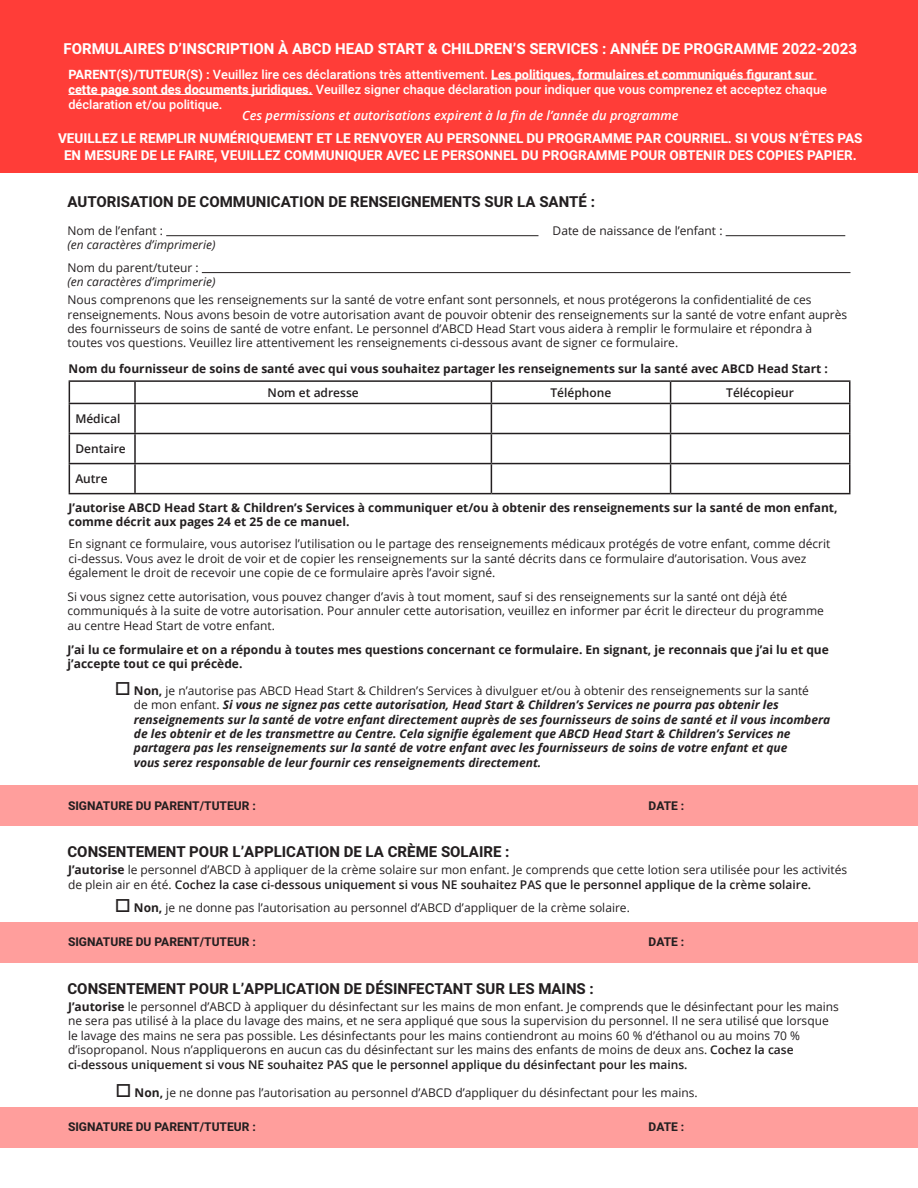
<style>
.page{position:relative;width:918px;height:1188px;background:#fff}
.page>*{position:absolute;margin:0;border:0;box-sizing:border-box;transform-origin:0 0}
.t1{font:700 15px "Heebo";color:#231f20}
.t2{font:700 15px "Heebo";color:#fff}
.t3{font:700 13.5px/16.2px "Heebo";color:#fff;text-align:center}
.t4{font:500 12.75px/15.3px "Heebo";color:#fff}
.t5{font:italic 600 12.75px "Open Sans";color:#fff}
.t6{font:12px/14.4px "Open Sans";color:#231f20}
.t7{font:italic 700 12px/14.4px "Open Sans";color:#231f20}
.t8{font:700 12px/14.4px "Open Sans";color:#231f20}
.t9{font:700 12px "Heebo";color:#231f20}
.t10{font:italic 12px/14.4px "Open Sans";color:#231f20}
.t11{font:600 12px "Open Sans";color:#231f20}
.s1{font-weight:700}
.s2{font-style:normal}
.s3{font-weight:400;font-style:normal}
.s4{font-weight:600}
</style>
<div class="page">
<div style="left:0;top:0;width:918px;height:172px;background:#ff3d38"></div>
<hr style="left:491px;top:79px;width:326px;height:1px;background:#fff">
<hr style="left:68px;top:94px;width:245px;height:1px;background:#fff">
<hr style="left:202px;top:272px;width:648px;height:1px;background:#231f20">
<hr style="left:166px;top:235px;width:372px;height:1px;background:#231f20">
<hr style="left:726px;top:235px;width:119px;height:1px;background:#231f20">
<hr style="left:69px;top:380px;width:66px;height:2px;background:#231f20">
<hr style="left:135px;top:380px;width:356px;height:2px;background:#231f20">
<hr style="left:134px;top:382px;width:2px;height:21px;background:#231f20">
<hr style="left:491px;top:380px;width:180px;height:2px;background:#231f20">
<hr style="left:671px;top:380px;width:179px;height:2px;background:#231f20">
<hr style="left:69px;top:403px;width:66px;height:1px;background:#231f20">
<hr style="left:135px;top:403px;width:356px;height:1px;background:#231f20">
<hr style="left:134px;top:404px;width:2px;height:29px;background:#231f20">
<hr style="left:491px;top:403px;width:180px;height:1px;background:#231f20">
<hr style="left:671px;top:403px;width:179px;height:1px;background:#231f20">
<hr style="left:69px;top:433px;width:66px;height:1px;background:#231f20">
<hr style="left:135px;top:433px;width:356px;height:1px;background:#231f20">
<hr style="left:134px;top:434px;width:2px;height:29px;background:#231f20">
<hr style="left:491px;top:433px;width:180px;height:1px;background:#231f20">
<hr style="left:671px;top:433px;width:179px;height:1px;background:#231f20">
<hr style="left:69px;top:463px;width:66px;height:1px;background:#231f20">
<svg style="left:69px;top:382px;width:1px;height:111px"></svg>
<hr style="left:135px;top:463px;width:356px;height:1px;background:#231f20">
<hr style="left:134px;top:464px;width:2px;height:29px;background:#231f20">
<hr style="left:491px;top:463px;width:180px;height:1px;background:#231f20">
<svg style="left:491px;top:382px;width:1px;height:111px"></svg>
<hr style="left:671px;top:463px;width:179px;height:1px;background:#231f20">
<svg style="left:670px;top:382px;width:1px;height:111px"></svg>
<svg style="left:849px;top:382px;width:1px;height:111px"></svg>
<hr style="left:69px;top:493px;width:66px;height:1px;background:#231f20">
<hr style="left:135px;top:493px;width:356px;height:1px;background:#231f20">
<hr style="left:491px;top:493px;width:180px;height:1px;background:#231f20">
<hr style="left:671px;top:493px;width:179px;height:1px;background:#231f20">
<div style="left:0;top:785px;width:918px;height:41px;background:#ff9e9c"></div>
<div style="left:0;top:922px;width:918px;height:40px;background:#ff9e9c"></div>
<div style="left:0;top:1107px;width:918px;height:41px;background:#ff9e9c"></div>
<p class="t2" style="left:64px;top:39px;width:795px">FORMULAIRES D’INSCRIPTION À ABCD HEAD START &amp; CHILDREN’S SERVICES : ANNÉE DE PROGRAMME 2022-2023</p>
<p class="t4" style="left:68px;top:67px;width:760px"><span class="s1">PARENT(S)/TUTEUR(S) :</span> Veuillez lire ces déclarations très attentivement. <span class="s1">Les politiques, formulaires et communiqués figurant sur cette page sont des documents juridiques.</span> Veuillez signer chaque déclaration pour indiquer que vous comprenez et acceptez chaque déclaration et/ou politique.</p>
<p class="t5" style="left:242px;top:106px;width:438px">Ces permissions et autorisations expirent à la fin de l’année du programme</p>
<p class="t3" style="left:58px;top:131px;width:806px">VEUILLEZ LE REMPLIR NUMÉRIQUEMENT ET LE RENVOYER AU PERSONNEL DU PROGRAMME PAR COURRIEL. SI VOUS N’ÊTES PAS<br>EN MESURE DE LE FAIRE, VEUILLEZ COMMUNIQUER AVEC LE PERSONNEL DU PROGRAMME POUR OBTENIR DES COPIES PAPIER.</p>
<p class="t1" style="left:68px;top:192px;width:529px">AUTORISATION DE COMMUNICATION DE RENSEIGNEMENTS SUR LA SANTÉ :</p>
<p class="t6" style="left:68px;top:223px;width:97px">Nom de l’enfant :</p>
<p class="t10" style="left:68px;top:237px;width:149px">(en caractères d’imprimerie)</p>
<p class="t10" style="left:68px;top:260px;width:149px"><span class="s2">Nom du parent/tuteur : </span>(en caractères d’imprimerie)</p>
<p class="t6" style="left:553px;top:223px;width:171px">Date de naissance de l’enfant :</p>
<p class="t6" style="left:68px;top:292px;width:781px">Nous comprenons que les renseignements sur la santé de votre enfant sont personnels, et nous protégerons la confidentialité de ces renseignements. Nous avons besoin de votre autorisation avant de pouvoir obtenir des renseignements sur la santé de votre enfant auprès des fournisseurs de soins de santé de votre enfant. Le personnel d’ABCD Head Start vous aidera à remplir le formulaire et répondra à toutes vos questions. Veuillez lire attentivement les renseignements ci-dessous avant de signer ce formulaire.</p>
<p class="t8" style="left:69px;top:361px;width:761px">Nom du fournisseur de soins de santé avec qui vous souhaitez partager les renseignements sur la santé avec ABCD Head Start :</p>
<p class="t11" style="left:75px;top:410px;width:47px">Médical</p>
<p class="t11" style="left:75px;top:441px;width:52px">Dentaire</p>
<p class="t11" style="left:75px;top:471px;width:34px">Autre</p>
<p class="t11" style="left:268px;top:385px;width:93px">Nom et adresse</p>
<p class="t11" style="left:551px;top:385px;width:62px">Téléphone</p>
<p class="t11" style="left:726px;top:385px;width:69px">Télécopieur</p>
<p class="t8" style="left:69px;top:500px;width:771px">J’autorise ABCD Head Start &amp; Children’s Services à communiquer et/ou à obtenir des renseignements sur la santé de mon enfant, comme décrit aux pages 24 et 25 de ce manuel.</p>
<p class="t6" style="left:69px;top:536px;width:763px">En signant ce formulaire, vous autorisez l’utilisation ou le partage des renseignements médicaux protégés de votre enfant, comme décrit ci-dessus. Vous avez le droit de voir et de copier les renseignements sur la santé décrits dans ce formulaire d’autorisation. Vous avez également le droit de recevoir une copie de ce formulaire après l’avoir signé.</p>
<p class="t6" style="left:68px;top:589px;width:758px">Si vous signez cette autorisation, vous pouvez changer d’avis à tout moment, sauf si des renseignements sur la santé ont déjà été communiqués à la suite de votre autorisation. Pour annuler cette autorisation, veuillez en informer par écrit le directeur du programme au centre Head Start de votre enfant.</p>
<p class="t8" style="left:68px;top:642px;width:763px">J’ai lu ce formulaire et on a répondu à toutes mes questions concernant ce formulaire. En signant, je reconnais que j’ai lu et que j’accepte tout ce qui précède.</p>
<p class="t7" style="left:134px;top:683px;width:698px;text-indent:-19px">□ <span class="s2">Non,</span> <span class="s3">je n’autorise pas ABCD Head Start &amp; Children’s Services à divulguer et/ou à obtenir des renseignements sur la santé<br>de mon enfant.</span> Si vous ne signez pas cette autorisation, Head Start &amp; Children’s Services ne pourra pas obtenir les renseignements sur la santé de votre enfant directement auprès de ses fournisseurs de soins de santé et il vous incombera de les obtenir et de les transmettre au Centre. Cela signifie également que ABCD Head Start &amp; Children’s Services ne partagera pas les renseignements sur la santé de votre enfant avec les fournisseurs de soins de votre enfant et que<br>vous serez responsable de leur fournir ces renseignements directement.</p>
<p class="t9" style="left:68px;top:797px;width:189px">SIGNATURE DU PARENT/TUTEUR :</p>
<p class="t9" style="left:649px;top:797px;width:37px">DATE :</p>
<p class="t1" style="left:68px;top:841px;width:444px">CONSENTEMENT POUR L’APPLICATION DE LA CRÈME SOLAIRE :</p>
<p class="t6" style="left:68px;top:863px;width:781px"><span class="s1">J’autorise</span> le personnel d’ABCD à appliquer de la crème solaire sur mon enfant. Je comprends que cette lotion sera utilisée pour les activités de plein air en été. <span class="s4">Cochez la case ci-dessous uniquement si vous NE souhaitez PAS que le personnel applique de la crème solaire.</span></p>
<p class="t6" style="left:115px;top:900px;width:517px">□ <span class="s1">Non,</span> je ne donne pas l’autorisation au personnel d’ABCD d’appliquer de la crème solaire.</p>
<p class="t9" style="left:68px;top:934px;width:189px">SIGNATURE DU PARENT/TUTEUR :</p>
<p class="t9" style="left:649px;top:934px;width:37px">DATE :</p>
<p class="t1" style="left:68px;top:978px;width:528px">CONSENTEMENT POUR L’APPLICATION DE DÉSINFECTANT SUR LES MAINS :</p>
<p class="t6" style="left:68px;top:999px;width:773px"><span class="s1">J’autorise</span> le personnel d’ABCD à appliquer du désinfectant sur les mains de mon enfant. Je comprends que le désinfectant pour les mains ne sera pas utilisé à la place du lavage des mains, et ne sera appliqué que sous la supervision du personnel. Il ne sera utilisé que lorsque le lavage des mains ne sera pas possible. Les désinfectants pour les mains contiendront au moins 60 % d’éthanol ou au moins 70 % d’isopropanol. Nous n’appliquerons en aucun cas du désinfectant sur les mains des enfants de moins de deux ans. <span class="s4">Cochez la case ci-dessous uniquement si vous NE souhaitez PAS que le personnel applique du désinfectant pour les mains.</span></p>
<p class="t6" style="left:116px;top:1086px;width:584px">□ <span class="s1">Non,</span> je ne donne pas l’autorisation au personnel d’ABCD d’appliquer du désinfectant pour les mains.</p>
<p class="t9" style="left:68px;top:1119px;width:189px">SIGNATURE DU PARENT/TUTEUR :</p>
<p class="t9" style="left:649px;top:1119px;width:37px">DATE :</p>
</div>
